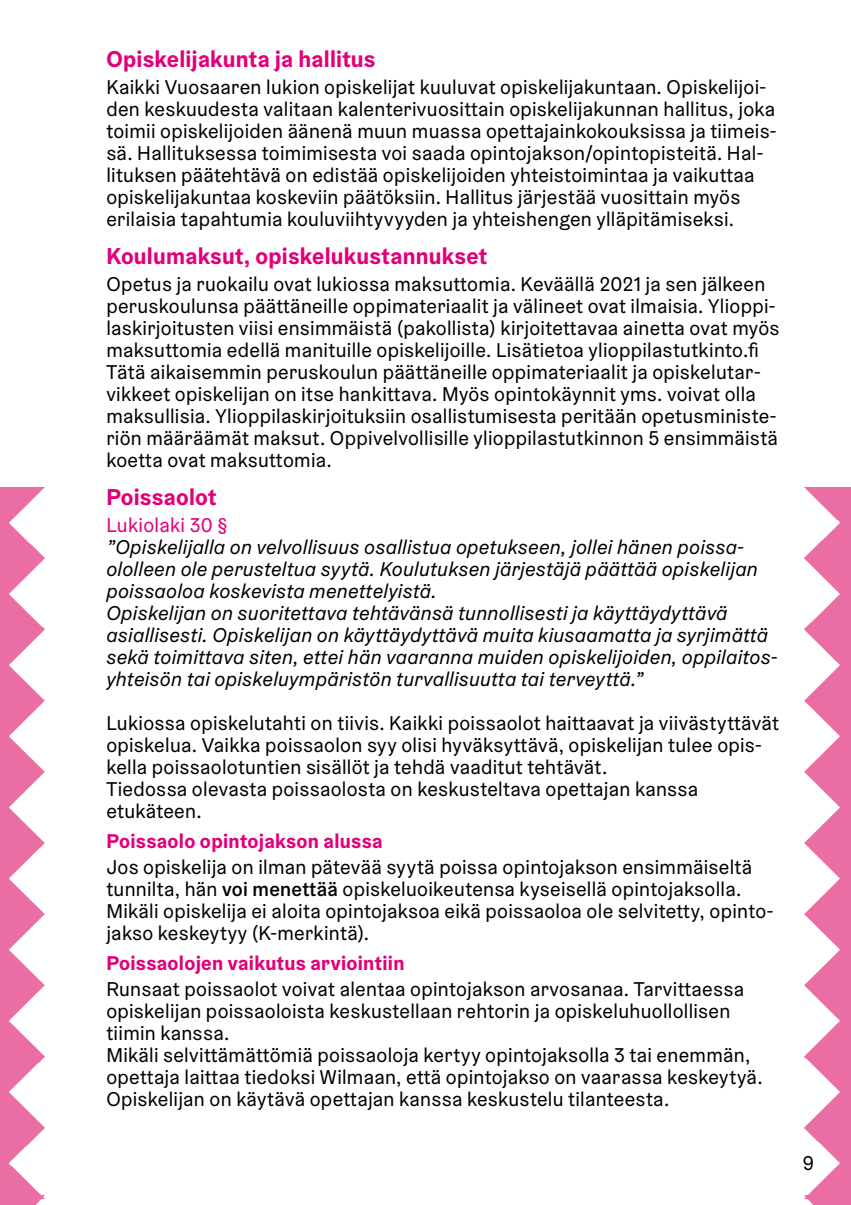
<style>
.page{position:relative;width:851px;height:1205px;background:#fff}
.page>*{position:absolute;margin:0;border:0;box-sizing:border-box;transform-origin:0 0}
.t1{font:700 23px "Helsinki Grotesk";letter-spacing:.01em;color:#e2007a}
.t2{font:20px/22px "Helsinki Grotesk";letter-spacing:.015em;color:#000}
.t3{font:italic 20px/22px "Helsinki Grotesk";letter-spacing:.015em;color:#000}
.t4{font:700 20px "Helsinki Grotesk";letter-spacing:.015em;color:#e2007a}
.t5{font:20px "Helsinki Grotesk";letter-spacing:.015em;color:#e2007a}
.s1{font-weight:500}
</style>
<div class="page">
<img style="left:0;top:1198px;width:45px;height:7px">
<img style="left:0;top:487px;width:45px;height:711px">
<img style="left:804px;top:487px;width:46px;height:708px">
<img style="left:804px;top:1195px;width:46px;height:10px">
<p class="t1" style="left:106px;top:44px;width:270px">Opiskelijakunta ja hallitus</p>
<p class="t2" style="left:106px;top:75px;width:671px">Kaikki Vuosaaren lukion opiskelijat kuuluvat opiskelijakuntaan. Opiskelijoi&shy;den keskuudesta valitaan kalenterivuosittain opiskelijakunnan hallitus, joka toimii opiskelijoiden äänenä muun muassa opettajainkokouksissa ja tiimeis&shy;sä. Hallituksessa toimimisesta voi saada opintojakson/opintopisteitä. Hal&shy;lituksen päätehtävä on edistää opiskelijoiden yhteistoimintaa ja vaikuttaa opiskelijakuntaa koskeviin päätöksiin. Hallitus järjestää vuosittain myös erilaisia tapahtumia kouluviihtyvyyden ja yhteishengen ylläpitämiseksi.</p>
<p class="t1" style="left:106px;top:241px;width:382px">Koulumaksut, opiskelukustannukset</p>
<p class="t2" style="left:106px;top:272px;width:674px">Opetus ja ruokailu ovat lukiossa maksuttomia. Keväällä 2021 ja sen jälkeen peruskoulunsa päättäneille oppimateriaalit ja välineet ovat ilmaisia. Ylioppi&shy;laskirjoitusten viisi ensimmäistä (pakollista) kirjoitettavaa ainetta ovat myös maksuttomia edellä manituille opiskelijoille. Lisätietoa ylioppilastutkinto.fi Tätä aikaisemmin peruskoulun päättäneille oppimateriaalit ja opiskelutar&shy;vikkeet opiskelijan on itse hankittava. Myös opintokäynnit yms. voivat olla maksullisia. Ylioppilaskirjoituksiin osallistumisesta peritään opetusministe&shy;riön määräämät maksut. Oppivelvollisille ylioppilastutkinnon 5 ensimmäistä koetta ovat maksuttomia.</p>
<p class="t1" style="left:106px;top:482px;width:112px">Poissaolot</p>
<p class="t5" style="left:106px;top:512px;width:122px">Lukiolaki 30 §</p>
<p class="t3" style="left:106px;top:535px;width:672px">”Opiskelijalla on velvollisuus osallistua opetukseen, jollei hänen poissa&shy;ololleen ole perusteltua syytä. Koulutuksen järjestäjä päättää opiskelijan poissaoloa koskevista menettelyistä.<br>Opiskelijan on suoritettava tehtävänsä tunnollisesti ja käyttäydyttävä asiallisesti. Opiskelijan on käyttäydyttävä muita kiusaamatta ja syrjimättä sekä toimittava siten, ettei hän vaaranna muiden opiskelijoiden, oppilaitos&shy;yhteisön tai opiskeluympäristön turvallisuutta tai terveyttä.”</p>
<p class="t2" style="left:106px;top:711px;width:674px">Lukiossa opiskelutahti on tiivis. Kaikki poissaolot haittaavat ja viivästyttävät opiskelua. Vaikka poissaolon syy olisi hyväksyttävä, opiskelijan tulee opis&shy;kella poissaolotuntien sisällöt ja tehdä vaaditut tehtävät.<br>Tiedossa olevasta poissaolosta on keskusteltava opettajan kanssa etukäteen.</p>
<p class="t4" style="left:106px;top:828px;width:278px">Poissaolo opintojakson alussa</p>
<p class="t2" style="left:106px;top:855px;width:668px">Jos opiskelija on ilman pätevää syytä poissa opintojakson ensimmäiseltä tunnilta, hän <span class="s1">voi menettää</span> opiskeluoikeutensa kyseisellä opintojaksolla.<br>Mikäli opiskelija ei aloita opintojaksoa eikä poissaoloa ole selvitetty, opinto&shy;jakso keskeytyy (K-merkintä).</p>
<p class="t4" style="left:106px;top:950px;width:299px">Poissaolojen vaikutus arviointiin</p>
<p class="t2" style="left:106px;top:977px;width:657px">Runsaat poissaolot voivat alentaa opintojakson arvosanaa. Tarvittaessa opiskelijan poissaoloista keskustellaan rehtorin ja opiskeluhuollollisen tiimin kanssa.<br>Mikäli selvittämättömiä poissaoloja kertyy opintojaksolla 3 tai enemmän, opettaja laittaa tiedoksi Wilmaan, että opintojakso on vaarassa keskeytyä.<br>Opiskelijan on käytävä opettajan kanssa keskustelu tilanteesta.</p>
<p class="t2" style="left:802px;top:1152px;width:13px">9</p>
</div>
